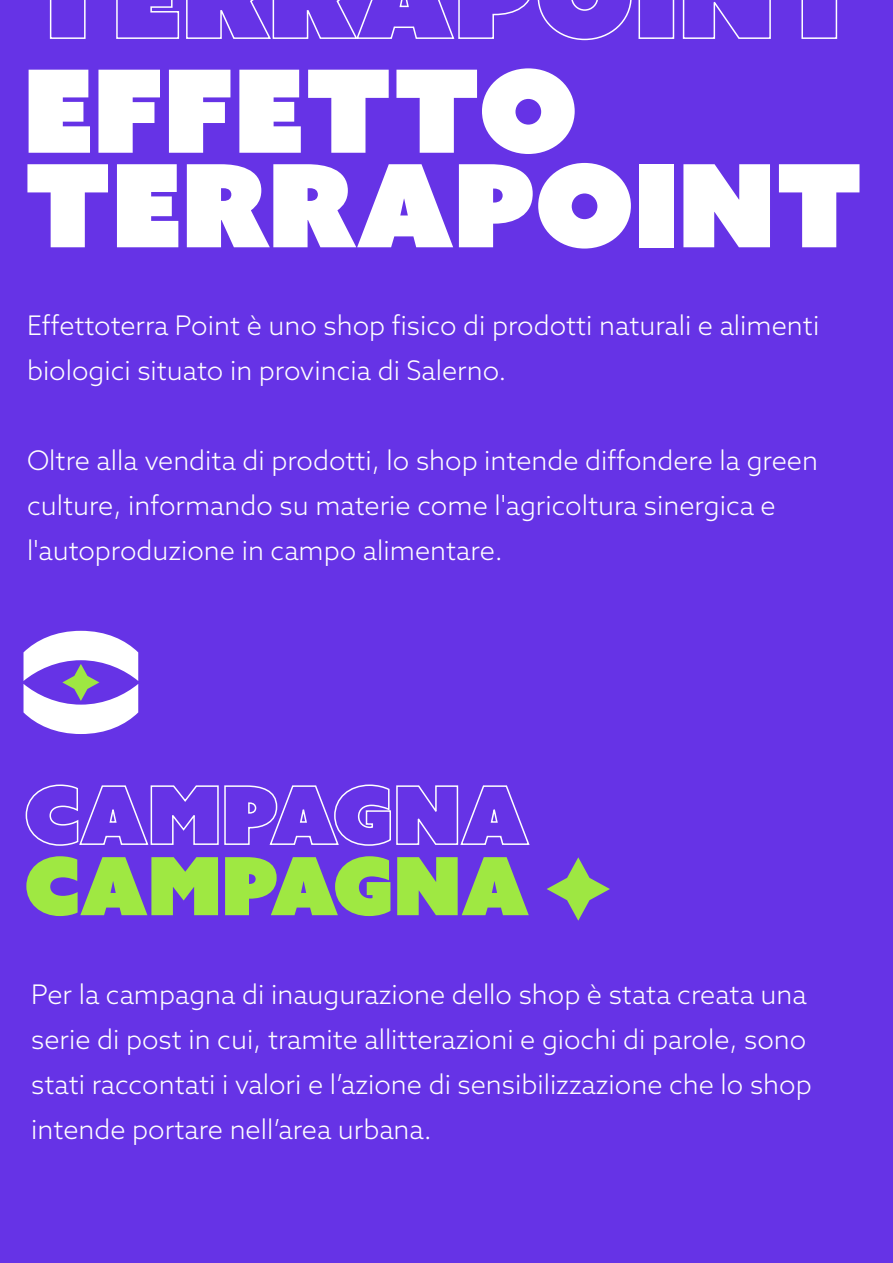
<style>
.page{position:relative;width:893px;height:1263px;background:#6633e6}
.page>*{position:absolute;margin:0;border:0;box-sizing:border-box;transform-origin:0 0}
.t1{font:114.75px/94.5px "Azo Sans Uber";color:#fff}
.t2{font:80.1px "Azo Sans Uber";color:#9fe842}
.t3{font:300 27px/45px "Azo Sans";color:#fff}
</style>
<div class="page">
<svg style="left:25px;top:784px;width:505px;height:62px"></svg>
<svg style="left:547px;top:857px;width:63px;height:64px"></svg>
<svg style="left:49px;top:0;width:583px;height:41px"></svg>
<svg style="left:638px;top:0;width:36px;height:39px"></svg>
<svg style="left:682px;top:0;width:156px;height:39px"></svg>
<svg style="left:24px;top:631px;width:114px;height:103px"></svg>
<h1 class="t1" style="left:24px;top:63px;width:841px">EFFETTO<br>TERRAPOINT</h1>
<p class="t3" style="left:27px;top:303px;width:794px">Effettoterra Point è uno shop fisico di prodotti naturali e alimenti biologici situato in provincia di Salerno.</p>
<p class="t3" style="left:27px;top:438px;width:792px">Oltre alla vendita di prodotti, lo shop intende diffondere la green culture, informando su materie come l'agricoltura sinergica e l'autoproduzione in campo alimentare.</p>
<h2 class="t2" style="left:24px;top:833px;width:507px">CAMPAGNA</h2>
<p class="t3" style="left:31px;top:971px;width:782px">Per la campagna di inaugurazione dello shop è stata creata una serie di post in cui, tramite allitterazioni e giochi di parole, sono stati raccontati i valori e l’azione di sensibilizzazione che lo shop intende portare nell’area urbana.</p>
</div>
